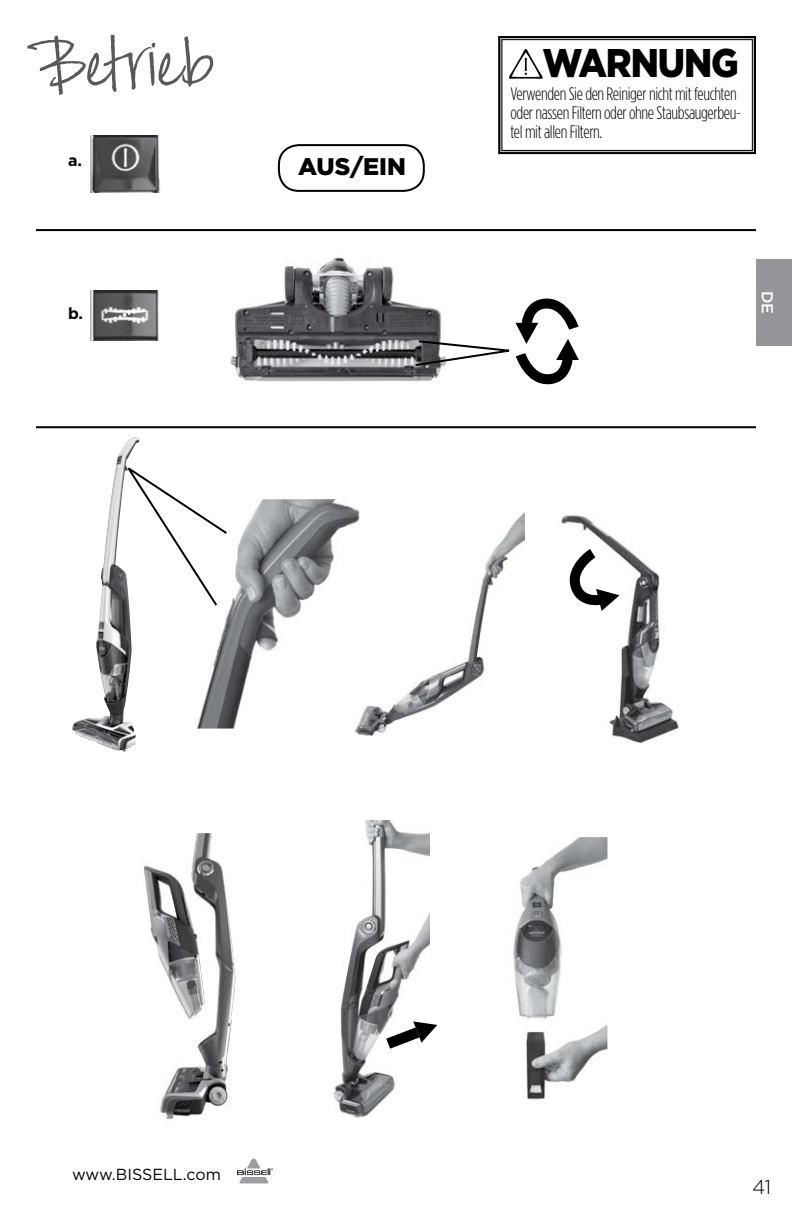
<style>
.page{position:relative;width:792px;height:1224px;background:#fff}
.page>*{position:absolute;margin:0;border:0;box-sizing:border-box;transform-origin:0 0}
.t1{font:72px "Jackie Sue BF";color:#58595b}
.t2{font:900 40px "Gotham";letter-spacing:-.03em;color:#000;scale:.9 1}
.t3{font:900 24px "Gotham";color:#000}
.t4{font:300 20px "Gotham";color:#000}
.t5{font:300 18px/19px "Gotham Condensed";letter-spacing:-.02em;color:#000}
.t6{font:16px "Gotham";color:#000}
.t7{font:700 16px "Gotham";color:#000}
.t8{font:500 16px "Gotham";color:#fff}
</style>
<div class="page">
<div style="left:756px;top:259px;width:36px;height:87px;background:#939598"></div>
<svg style="left:237px;top:1159px;width:36px;height:24px"></svg>
<svg style="left:498px;top:36px;width:258px;height:119px"></svg>
<img style="left:91px;top:135px;width:69px;height:58px">
<hr style="left:36px;top:229px;width:720px;height:2px;background:#000">
<div style="left:278px;top:144px;width:147px;height:48px;border:2px solid #000;border-radius:20px"></div>
<img style="left:91px;top:290px;width:68px;height:51px">
<hr style="left:36px;top:426px;width:720px;height:2px;background:#000">
<img style="left:230px;top:257px;width:183px;height:125px">
<img style="left:196px;top:499px;width:151px;height:230px">
<img style="left:355px;top:512px;width:170px;height:224px">
<img style="left:347px;top:506px;width:37px;height:223px">
<img style="left:561px;top:515px;width:118px;height:229px">
<svg style="left:561px;top:543px;width:59px;height:68px"></svg>
<svg style="left:413px;top:298px;width:166px;height:87px"></svg>
<img style="left:72px;top:437px;width:64px;height:315px">
<svg style="left:128px;top:467px;width:99px;height:139px"></svg>
<img style="left:143px;top:833px;width:93px;height:287px">
<img style="left:333px;top:821px;width:97px;height:297px">
<svg style="left:386px;top:1021px;width:51px;height:28px"></svg>
<img style="left:513px;top:837px;width:94px;height:263px">
<h1 class="t1" style="left:38px;top:21px;width:178px">Betrieb</h1>
<p class="t7" style="left:68px;top:150px;width:15px">a.</p>
<h3 class="t3" style="left:298px;top:150px;width:109px">AUS/EIN</h3>
<p class="t7" style="left:68px;top:302px;width:16px">b.</p>
<h2 class="t2" style="left:542px;top:35px;width:220px">WARNUNG</h2>
<p class="t5" style="left:510px;top:85px;width:232px">Verwenden Sie den Reiniger nicht mit feuchten oder nassen Filtern oder ohne Staubsaugerbeu&shy;tel mit allen Filtern.</p>
<p class="t8" style="left:778px;top:291px;width:24px;rotate:90deg">DE</p>
<p class="t6" style="left:72px;top:1164px;width:150px">www.BISSELL.com</p>
<p class="t4" style="left:752px;top:1174px;width:20px">41</p>
</div>
